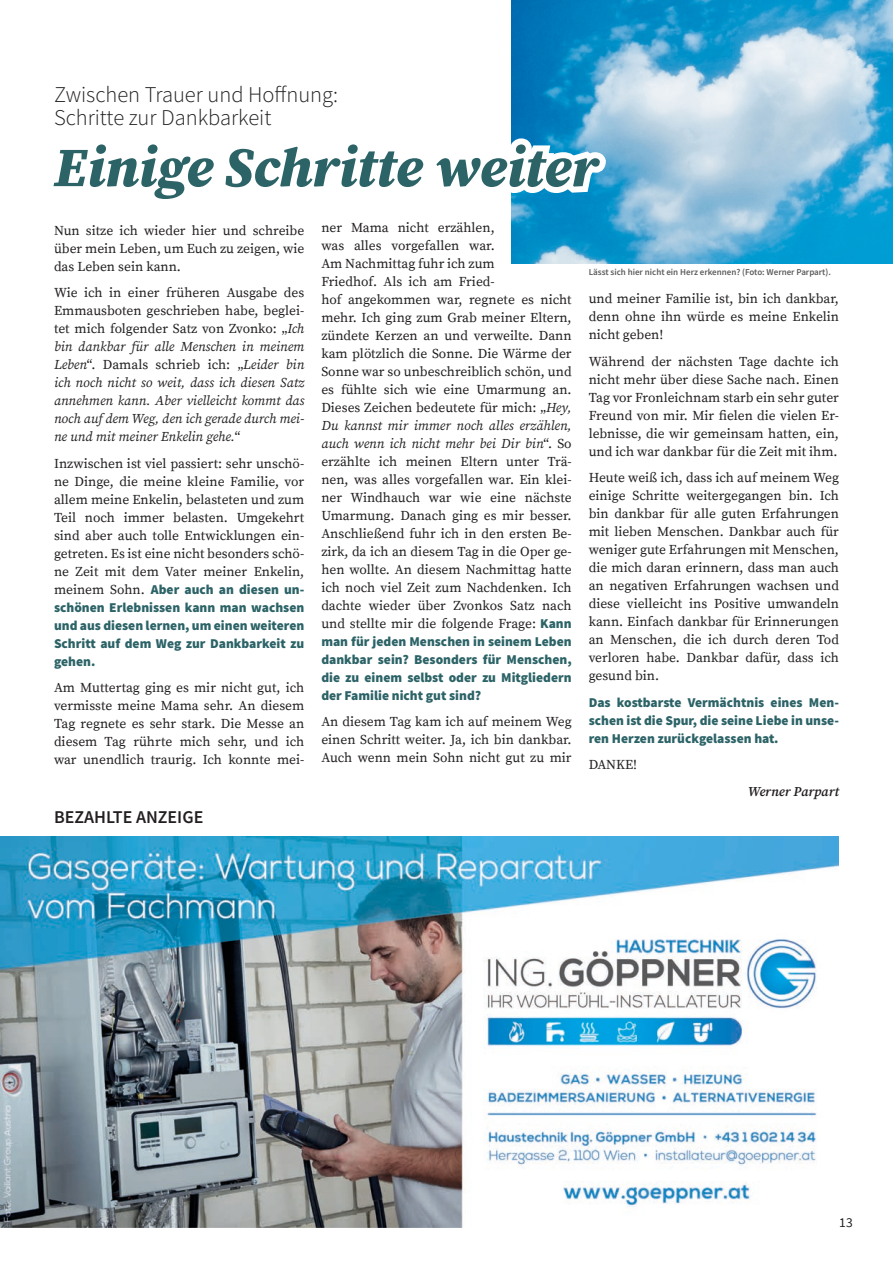
<style>
.page{position:relative;width:893px;height:1263px;background:#fff}
.page>*{position:absolute;margin:0;border:0;box-sizing:border-box;transform-origin:0 0}
.t1{font:italic 900 55.5px "Source Serif Pro";color:#2c6367}
.t2{font:300 22.5px/22.5px "Source Sans Pro";color:#231f20}
.t3{font:600 18px "Source Sans Pro";color:#231f20}
.t4{font:13.5px/18px "Source Serif Pro";color:#231f20;text-align:justify}
.t5{font:900 13.5px/18px "Source Sans Pro";color:#2c6367;text-align:justify}
.t6{font:italic 13.5px/18px "Source Serif Pro";color:#231f20;text-align:justify}
.t7{font:italic 600 13.5px "Source Serif Pro";color:#231f20}
.t8{font:13.5px "Source Sans Pro";color:#231f20}
.t9{font:600 9px "Source Sans Pro";color:#5a5a5c}
.s1{font-style:normal}
.s2{font-family:"Source Serif Pro";font-weight:400;color:#231f20}
.s3{font-style:italic}
.s4{font-family:"Source Sans Pro";font-weight:900;color:#2c6367}
</style>
<div class="page">
<img style="left:0;top:836px;width:839px;height:391px">
<img style="left:512px;top:0;width:381px;height:264px">
<svg style="left:511px;top:128px;width:105px;height:130px"></svg>
<h2 class="t2" style="left:54px;top:84px;width:286px">Zwischen Trauer und Hoffnung:<br>Schritte zur Dankbarkeit</h2>
<h1 class="t1" style="left:54px;top:129px;width:545px">Einige Schritte weiter</h1>
<p class="t4" style="left:54px;top:222px;width:252px">Nun sitze ich wieder hier und schreibe über mein Leben, um Euch zu zeigen, wie das Leben sein kann.</p>
<p class="t6" style="left:54px;top:283px;width:252px"><span class="s1">Wie ich in einer früheren Ausgabe des Emmausboten geschrieben habe, beglei&shy;tet mich folgender Satz von Zvonko: „</span>Ich bin dankbar für alle Menschen in meinem Leben<span class="s1">“. Damals schrieb ich: „</span>Leider bin ich noch nicht so weit, dass ich diesen Satz annehmen kann. Aber vielleicht kommt das noch auf dem Weg, den ich gerade durch mei&shy;ne und mit meiner Enkelin gehe.<span class="s1">“</span></p>
<p class="t4" style="left:54px;top:455px;width:252px">Inzwischen ist viel passiert: sehr unschö&shy;ne Dinge, die meine kleine Familie, vor allem meine Enkelin, belasteten und zum Teil noch immer belasten. Umgekehrt sind aber auch tolle Entwicklungen ein&shy;getreten. Es ist eine nicht besonders schö&shy;ne Zeit mit dem Vater meiner Enkelin,</p>
<p class="t5" style="left:54px;top:580px;width:252px"><span class="s2">meinem Sohn.</span> Aber auch an diesen un&shy;schönen Erlebnissen kann man wachsen und aus diesen lernen, um einen weiteren Schritt auf dem Weg zur Dankbarkeit zu gehen.</p>
<p class="t4" style="left:54px;top:679px;width:252px">Am Muttertag ging es mir nicht gut, ich vermisste meine Mama sehr. An diesem Tag regnete es sehr stark. Die Messe an diesem Tag rührte mich sehr, und ich war unendlich traurig. Ich konnte mei-</p>
<p class="t4" style="left:321px;top:219px;width:252px;text-align:left">ner Mama nicht erzählen,<br>was alles vorgefallen war.<br>Am Nachmittag fuhr ich zum<br>Friedhof. Als ich am Fried-<br>hof angekommen war, regnete es nicht mehr. Ich ging zum Grab meiner Eltern, zündete Kerzen an und verweilte. Dann kam plötzlich die Sonne. Die Wärme der Sonne war so unbeschreiblich schön, und es fühlte sich wie eine Umarmung an.<br>Dieses Zeichen bedeutete für mich: „<span class="s3">Hey, Du kannst mir immer noch alles erzählen, auch wenn ich nicht mehr bei Dir bin</span>“. So erzählte ich meinen Eltern unter Trä&shy;nen, was alles vorgefallen war. Ein klei&shy;ner Windhauch war wie eine nächste Umarmung. Danach ging es mir besser.<br>Anschließend fuhr ich in den ersten Be&shy;zirk, da ich an diesem Tag in die Oper ge&shy;hen wollte. An diesem Nachmittag hatte ich noch viel Zeit zum Nachdenken. Ich dachte wieder über Zvonkos Satz nach und stellte mir die folgende Frage: <span class="s4">Kann</span></p>
<p class="t5" style="left:321px;top:632px;width:252px">man für jeden Menschen in seinem Leben dankbar sein? Besonders für Menschen, die zu einem selbst oder zu Mitgliedern der Familie nicht gut sind?</p>
<p class="t4" style="left:321px;top:713px;width:252px">An diesem Tag kam ich auf meinem Weg einen Schritt weiter. Ja, ich bin dankbar.<br>Auch wenn mein Sohn nicht gut zu mir</p>
<h3 class="t3" style="left:54px;top:805px;width:151px">BEZAHLTE ANZEIGE</h3>
<p class="t9" style="left:589px;top:266px;width:244px">Lässt sich hier nicht ein Herz erkennen? (Foto: Werner Parpart).</p>
<p class="t4" style="left:589px;top:290px;width:252px">und meiner Familie ist, bin ich dankbar, denn ohne ihn würde es meine Enkelin nicht geben!</p>
<p class="t4" style="left:589px;top:353px;width:252px">Während der nächsten Tage dachte ich nicht mehr über diese Sache nach. Einen Tag vor Fronleichnam starb ein sehr guter Freund von mir. Mir fielen die vielen Er&shy;lebnisse, die wir gemeinsam hatten, ein, und ich war dankbar für die Zeit mit ihm.</p>
<p class="t4" style="left:589px;top:469px;width:252px">Heute weiß ich, dass ich auf meinem Weg einige Schritte weitergegangen bin. Ich bin dankbar für alle guten Erfahrungen mit lieben Menschen. Dankbar auch für weniger gute Erfahrungen mit Menschen, die mich daran erinnern, dass man auch an negativen Erfahrungen wachsen und diese vielleicht ins Positive umwandeln kann. Einfach dankbar für Erinnerungen an Menschen, die ich durch deren Tod verloren habe. Dankbar dafür, dass ich gesund bin.</p>
<p class="t5" style="left:589px;top:693px;width:252px">Das kostbarste Vermächtnis eines Men&shy;schen ist die Spur, die seine Liebe in unse&shy;ren Herzen zurückgelassen hat.</p>
<p class="t4" style="left:589px;top:756px;width:50px">DANKE!</p>
<p class="t7" style="left:748px;top:782px;width:92px">Werner Parpart</p>
<p class="t8" style="left:839px;top:1214px;width:15px">13</p>
</div>
